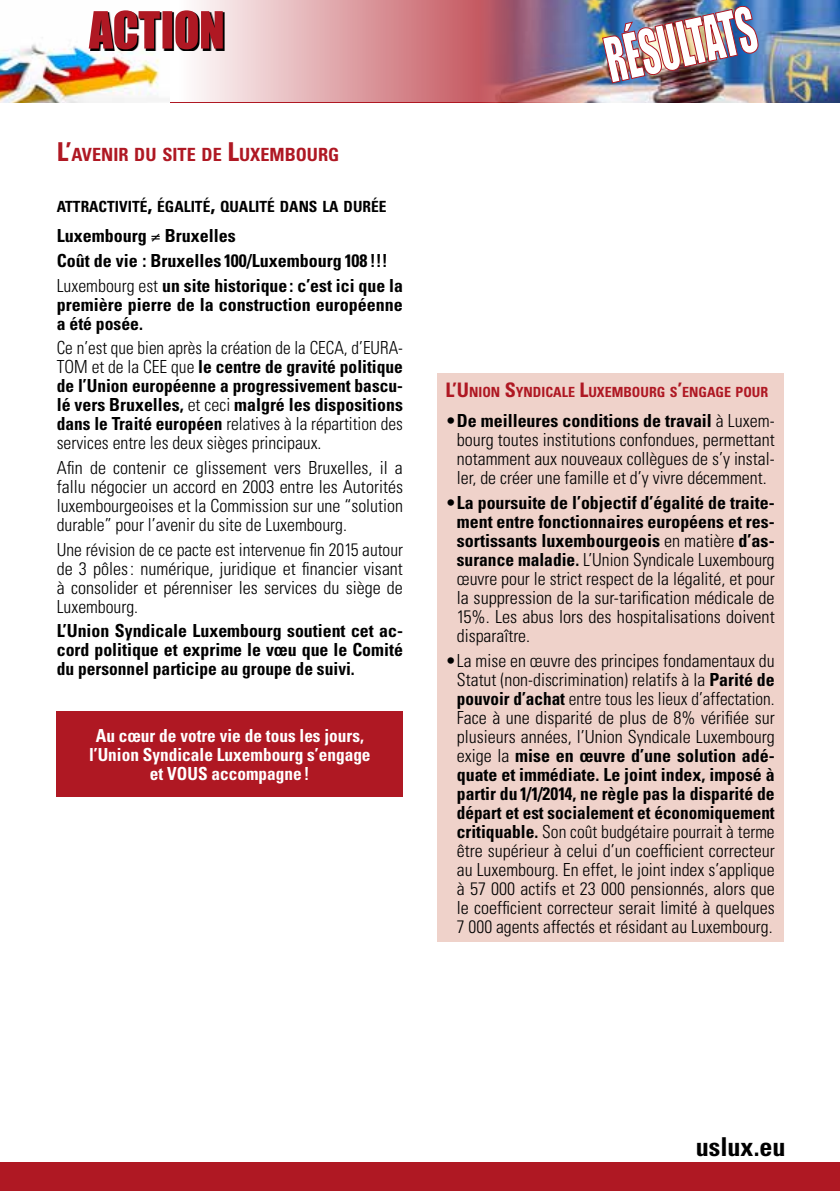
<style>
.page{position:relative;width:840px;height:1191px;background:#fff}
.page>*{position:absolute;margin:0;border:0;box-sizing:border-box;transform-origin:0 0}
.t1{font:700 condensed 26px "Univers";color:#000}
.t2{font:700 condensed 18.2px "Univers";color:#af1823}
.t3{font:300 condensed 18px/19px "Univers";color:#000;text-align:justify}
.t4{font:700 condensed 18px/19px "Univers";color:#000}
.t5{font:300 condensed 18px/19px "Univers";color:#000;text-align:justify;scale:.95 1}
.t6{font:700 condensed 18px/19px "Univers";color:#fff;text-align:center;scale:.96 1}
.t7{font:700 condensed 15.4px "Univers";color:#000}
.t8{font:700 condensed 14px "Univers";color:#af1823}
.s1{font-size:26px}
.s2{font-size:22px}
.s3{font-weight:300}
.s4{font-weight:700}
.s5{font-size:20px}
</style>
<div class="page">
<img style="left:614px;top:0;width:225px;height:102px">
<img style="left:614px;top:5px;width:144px;height:79px">
<svg style="left:197px;top:0;width:417px;height:102px;background:#c6919c"></svg>
<img style="left:0;top:44px;width:170px;height:58px">
<svg style="left:90px;top:12px;width:134px;height:39px"></svg>
<svg style="left:89px;top:10px;width:134px;height:39px;background:#ae474e"></svg>
<div style="left:57px;top:711px;width:346px;height:86px;background:#af1823"></div>
<div style="left:437px;top:373px;width:345px;height:568px;background:#efd2ca"></div>
<div style="left:0;top:1162px;width:839px;height:29px;background:#af1823"></div>
<p class="t2" style="left:57px;top:143px;width:284px"><span class="s1">L’</span>AVENIR DU SITE DE <span class="s1">L</span>UXEMBOURG</p>
<p class="t7" style="left:57px;top:197px;width:331px">ATTRACTIVITÉ<span class="s2">,</span> ÉGALITÉ<span class="s2">,</span> QUALITÉ DANS LA DURÉE</p>
<p class="t4" style="left:57px;top:223px;width:347px;line-height:24.6px">Luxembourg ≠ Bruxelles<br>Coût de vie : Bruxelles 100/Luxembourg 108 !!!<br><span class="s3">Luxembourg est</span> un site historique: c’est ici que la</p>
<p class="t4" style="left:57px;top:294px;width:347px">première pierre de la construction européenne a été posée.</p>
<p class="t5" style="left:57px;top:338px;width:366px">Ce n’est que bien après la création de la CECA, d’EURA-TOM et de la CEE que <span class="s4">le centre de gravité politique de l’Union européenne a progressivement bascu&shy;lé vers Bruxelles,</span> et ceci <span class="s4">malgré les dispositions dans le Traité européen</span> relatives à la répartition des services entre les deux sièges principaux.</p>
<p class="t3" style="left:57px;top:458px;width:347px">Afin de contenir ce glissement vers Bruxelles, il a fallu négocier un accord en 2003 entre les Autorités luxembourgeoises et la Commission sur une “solution durable” pour l’avenir du site de Luxembourg.</p>
<p class="t3" style="left:57px;top:539px;width:347px">Une révision de ce pacte est intervenue fin 2015 autour de 3 pôles: numérique, juridique et financier visant à consolider et pérenniser les services du siège de Luxembourg.</p>
<p class="t4" style="left:57px;top:621px;width:347px;text-align:justify">L’Union Syndicale Luxembourg soutient cet ac&shy;cord politique et exprime le vœu que le Comité du personnel participe au groupe de suivi.</p>
<p class="t6" style="left:89px;top:725px;width:294px">Au cœur de votre vie de tous les jours, l’Union Syndicale Luxembourg s’engage et VOUS accompagne!</p>
<p class="t8" style="left:445px;top:383px;width:324px"><span class="s5">L’U</span>NION <span class="s5">S</span>YNDICALE <span class="s5">L</span>UXEMBOURG S<span class="s5">’</span>ENGAGE POUR</p>
<p class="t3" style="left:456px;top:411px;width:319px;text-indent:-11px">•<span class="s4">De meilleures conditions de travail</span> à Luxem&shy;bourg toutes institutions confondues, permettant notamment aux nouveaux collègues de s’y instal&shy;ler, de créer une famille et d’y vivre décemment.</p>
<p class="t3" style="left:456px;top:493px;width:319px;text-indent:-11px">•<span class="s4">La poursuite de l’objectif d’égalité de traite&shy;ment entre fonctionnaires européens et res&shy;sortissants luxembourgeois</span> en matière <span class="s4">d’as&shy;surance maladie.</span> L’Union Syndicale Luxembourg œuvre pour le strict respect de la légalité, et pour la suppression de la sur-tarification médicale de 15%. Les abus lors des hospitalisations doivent disparaître.</p>
<p class="t3" style="left:456px;top:651px;width:319px;text-indent:-11px">•La mise en œuvre des principes fondamentaux du Statut (non-discrimination) relatifs à la <span class="s4">Parité de pouvoir d’achat</span> entre tous les lieux d’affectation.<br>Face à une disparité de plus de 8% vérifiée sur plusieurs années, l’Union Syndicale Luxembourg exige la <span class="s4">mise en œuvre d’une solution adé&shy;quate et immédiate. Le joint index, imposé à partir du 1/1/2014, ne règle pas la disparité de départ et est socialement et économiquement critiquable.</span> Son coût budgétaire pourrait à terme être supérieur à celui d’un coefficient correcteur au Luxembourg. En effet, le joint index s’applique à 57 000 actifs et 23 000 pensionnés, alors que le coefficient correcteur serait limité à quelques 7 000 agents affectés et résidant au Luxembourg.</p>
<h1 class="t1" style="left:695px;top:1130px;width:91px">uslux.eu</h1>
</div>
